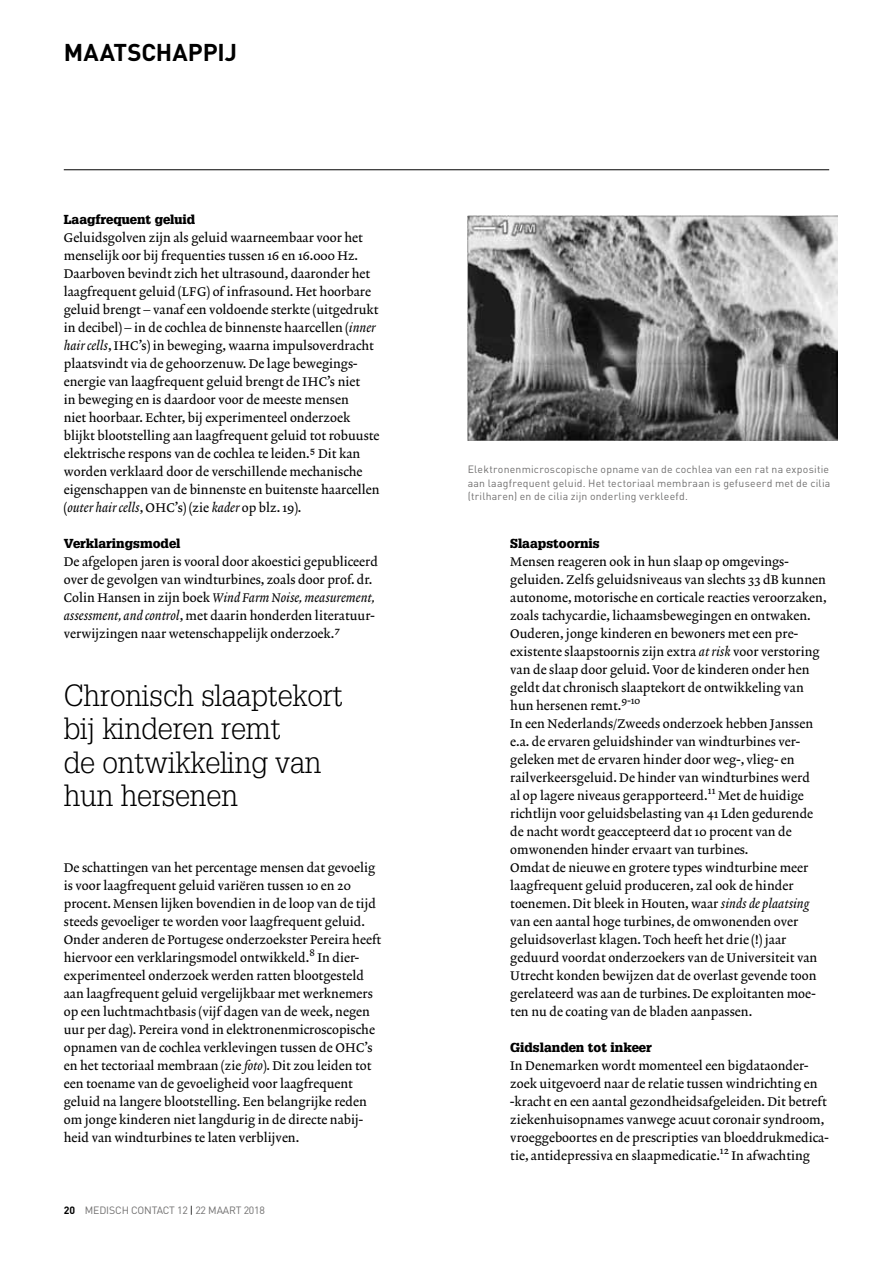
<style>
.page{position:relative;width:893px;height:1263px;background:#fff}
.page>*{position:absolute;margin:0;border:0;box-sizing:border-box;transform-origin:0 0}
.t1{font:300 30px/33px "Glypha LT Std";letter-spacing:-.005em;color:#000}
.t2{font:700 24px "DINOT";color:#000}
.t3{font:12.75px/18px "Lexicon No 2 Roman A";color:#000}
.t4{font:900 12.75px "Glypha LT Std";color:#000}
.t5{font:12.75px "Lexicon No 2 Italic A";color:#000}
.t6{font:10.5px/13.5px "DINOT";letter-spacing:.02em;color:#706f6f}
.t7{font:10.5px "DINOT";letter-spacing:-.015em;color:#706f6f}
.t8{font:10.2px "Lexicon No 2 Roman A";color:#000}
.s1{font-family:"Lexicon No 2 Italic A"}
.s2{font-family:"Lexicon No 2 Roman A"}
.s3{font-weight:700;color:#000}
.s4{color:#000}
</style>
<div class="page">
<hr style="left:64px;top:169px;width:765px;height:1px;background:#000">
<img style="left:468px;top:215px;width:370px;height:225px">
<h2 class="t2" style="left:64px;top:36px;width:175px">MAATSCHAPPIJ</h2>
<p class="t4" style="left:64px;top:212px;width:133px">Laagfrequent geluid</p>
<p class="t3" style="left:64px;top:229px;width:317px">Geluidsgolven zijn als geluid waarneembaar voor het menselijk oor bij frequenties tussen 16 en 16.000 Hz.<br>Daarboven bevindt zich het ultrasound, daaronder het laagfrequent geluid (LFG) of infrasound. Het hoorbare geluid brengt – vanaf een voldoende sterkte (uitgedrukt in decibel) – in de cochlea de binnenste haarcellen (<span class="s1">inner hair cells</span>, IHC’s) in beweging, waarna impulsoverdracht plaatsvindt via de gehoorzenuw. De lage bewegings&shy;energie van laagfrequent geluid brengt de IHC’s niet<br>in beweging en is daardoor voor de meeste mensen<br>niet hoorbaar. Echter, bij experimenteel onderzoek blijkt blootstelling aan laagfrequent geluid tot robuuste elektrische respons van de cochlea te leiden.⁵ Dit kan worden verklaard door de verschillende mechanische eigenschappen van de binnenste en buitenste haarcellen (<span class="s1">outer hair cells</span>, OHC’s) (zie <span class="s1">kader</span> op blz. 19).</p>
<p class="t4" style="left:64px;top:536px;width:118px">Verklaringsmodel</p>
<p class="t3" style="left:64px;top:553px;width:316px">De afgelopen jaren is vooral door akoestici gepubliceerd over de gevolgen van windturbines, zoals door prof. dr.</p>
<p class="t5" style="left:64px;top:590px;width:313px"><span class="s2">Colin Hansen in zijn boek</span> Wind Farm Noise, measurement,</p>
<p class="t3" style="left:64px;top:607px;width:312px"><span class="s1">assessment, and control</span>, met daarin honderden literatuur&shy;verwijzingen naar wetenschappelijk onderzoek.⁷</p>
<h1 class="t1" style="left:64px;top:680px;width:280px">Chronisch slaaptekort bij kinderen remt<br>de ontwikkeling van hun hersenen</h1>
<p class="t3" style="left:64px;top:859px;width:319px">De schattingen van het percentage mensen dat gevoelig is voor laagfrequent geluid variëren tussen 10 en 20 procent. Mensen lijken bovendien in de loop van de tijd steeds gevoeliger te worden voor laagfrequent geluid.<br>Onder anderen de Portugese onderzoekster Pereira heeft hiervoor een verklaringsmodel ontwikkeld.</p>
<p class="t8" style="left:309px;top:946px;width:7px">8</p>
<p class="t3" style="left:64px;top:949px;width:313px;text-indent:254px">In dier&shy;experimenteel onderzoek werden ratten blootgesteld aan laagfrequent geluid vergelijkbaar met werknemers op een luchtmachtbasis (vijf dagen van de week, negen uur per dag). Pereira vond in elektronenmicroscopische opnamen van de cochlea verklevingen tussen de OHC’s en het tectoriaal membraan (zie <span class="s1">foto</span>). Dit zou leiden tot een toename van de gevoeligheid voor laagfrequent geluid na langere blootstelling. Een belangrijke reden om jonge kinderen niet langdurig in de directe nabij&shy;heid van windturbines te laten verblijven.</p>
<p class="t7" style="left:64px;top:1204px;width:203px"><span class="s3">20</span> MEDISCH CONTACT 12 <span class="s4">|</span> 22 MAART 2018</p>
<p class="t6" style="left:468px;top:462px;width:364px">Elektronenmicroscopische opname van de cochlea van een rat na expositie aan laagfrequent geluid. Het tectoriaal membraan is gefuseerd met de cilia (trilharen) en de cilia zijn onderling verkleefd.</p>
<p class="t4" style="left:510px;top:536px;width:91px">Slaapstoornis</p>
<p class="t3" style="left:510px;top:553px;width:318px">Mensen reageren ook in hun slaap op omgevings&shy;geluiden. Zelfs geluidsniveaus van slechts 33 dB kunnen autonome, motorische en corticale reacties veroorzaken, zoals tachycardie, lichaamsbewegingen en ontwaken.<br>Ouderen, jonge kinderen en bewoners met een pre&shy;existente slaapstoornis zijn extra <span class="s1">at risk</span> voor verstoring van de slaap door geluid. Voor de kinderen onder hen geldt dat chronisch slaaptekort de ontwikkeling van hun hersenen remt.</p>
<p class="t8" style="left:621px;top:694px;width:20px">9-10</p>
<p class="t3" style="left:510px;top:715px;width:304px">In een Nederlands/Zweeds onderzoek hebben Janssen e.a. de ervaren geluidshinder van windturbines ver&shy;geleken met de ervaren hinder door weg-, vlieg- en railverkeersgeluid. De hinder van windturbines werd al op lagere niveaus gerapporteerd.</p>
<p class="t8" style="left:708px;top:784px;width:9px">11</p>
<p class="t3" style="left:510px;top:787px;width:309px;text-indent:208px">Met de huidige richtlijn voor geluidsbelasting van 41 Lden gedurende de nacht wordt geaccepteerd dat 10 procent van de omwonenden hinder ervaart van turbines.<br>Omdat de nieuwe en grotere types windturbine meer laagfrequent geluid produceren, zal ook de hinder toenemen. Dit bleek in Houten, waar <span class="s1">sinds de plaatsing </span>van een aantal hoge turbines, de omwonenden over geluidsoverlast klagen. Toch heeft het drie (!) jaar geduurd voordat onderzoekers van de Universiteit van Utrecht konden bewijzen dat de overlast gevende toon gerelateerd was aan de turbines. De exploitanten moe&shy;ten nu de coating van de bladen aanpassen.</p>
<p class="t4" style="left:510px;top:1040px;width:143px">Gidslanden tot inkeer</p>
<p class="t3" style="left:510px;top:1057px;width:320px">In Denemarken wordt momenteel een bigdataonder&shy;zoek uitgevoerd naar de relatie tussen windrichting en -kracht en een aantal gezondheidsafgeleiden. Dit betreft ziekenhuisopnames vanwege acuut coronair syndroom, vroeggeboortes en de prescripties van bloeddrukmedica&shy;tie, antidepressiva en slaapmedicatie.</p>
<p class="t8" style="left:720px;top:1144px;width:10px">12</p>
<p class="t3" style="left:731px;top:1147px;width:80px">In afwachting</p>
</div>
